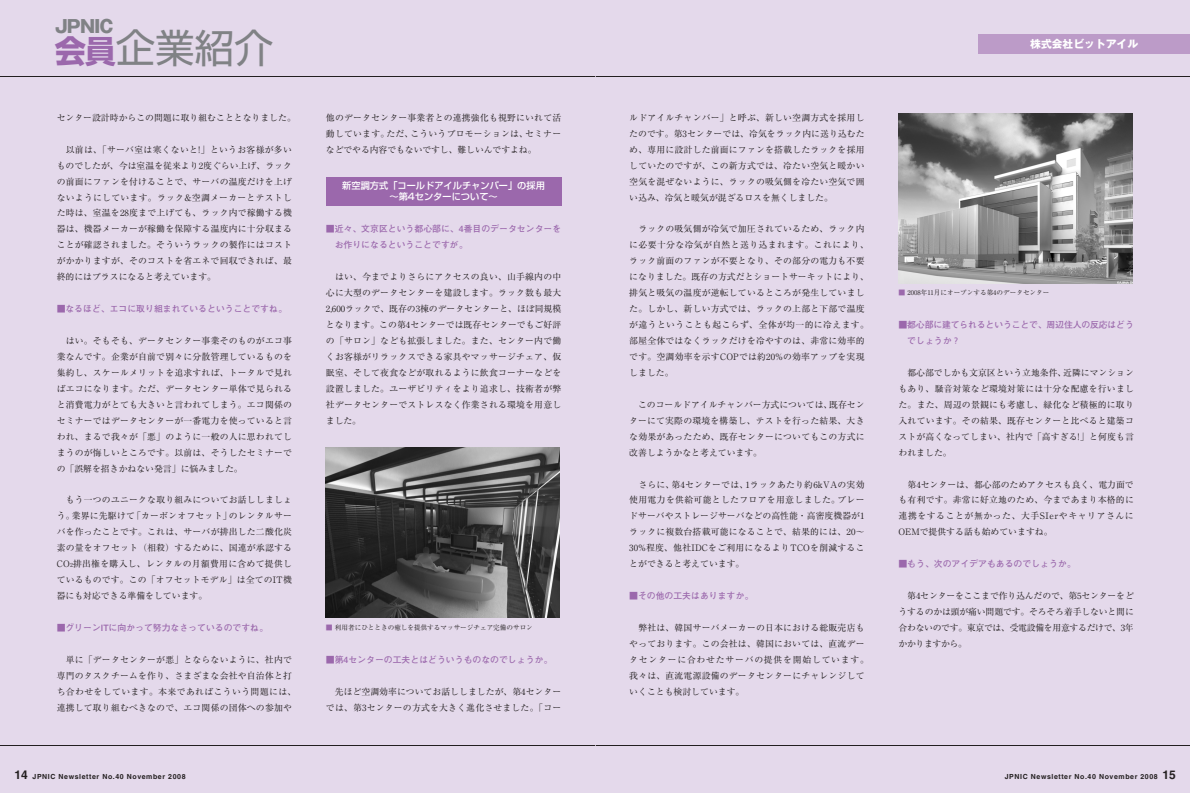
<style>
.page{position:relative;width:1190px;height:793px;background:#fff}
.page>*{position:absolute;margin:0;border:0;box-sizing:border-box;transform-origin:0 0}
.t1{font:39.4px "Shin Go";color:#808285}
.t2{font:17.4px "Gothic MB101 hea";letter-spacing:-.06em;color:#808285}
.t3{font:700 10.8px "Gothic MB101";color:#fff}
.t4{font:500 9.2px/11.3px "Shin Go";color:#fff;text-align:center}
.t5{font:8.9px/15.9px "Ryumin";letter-spacing:.02em;color:#231f20;text-align:justify}
.t6{font:700 8.9px/15.9px "Futo Go B101";color:#9b68ac}
.t7{font:8.9px/15.9px "Ryumin";color:#231f20;text-align:right}
.t8{font:7px "Midashi Go MB31";letter-spacing:.085em;color:#231f20}
.t9{font:6.7px "Ryumin";color:#231f20}
.s1{font-weight:700;font-size:31.2px;color:#9b68ac}
.s2{font-size:5.7px}
.s3{font-size:12px}
.s4{color:#9b68ac}
</style>
<div class="page">
<div style="left:595px;top:0;width:595px;height:793px;background:#e4d9eb"></div>
<hr style="left:595px;top:76px;width:595px;height:1px;background:#231f20">
<hr style="left:595px;top:745px;width:595px;height:1px;background:#231f20">
<div style="left:978px;top:34px;width:212px;height:20px;background:#bc9bc8"></div>
<div style="left:0;top:0;width:595px;height:793px;background:#e4d9eb"></div>
<hr style="left:0;top:76px;width:595px;height:1px;background:#231f20">
<hr style="left:0;top:745px;width:595px;height:1px;background:#231f20">
<div style="left:326px;top:177px;width:235px;height:29px;background:#9b68ac"></div>
<img style="left:899px;top:113px;width:233px;height:170px">
<img style="left:326px;top:448px;width:234px;height:170px">
<h2 class="t2" style="left:55px;top:20px;width:60px">JPNIC</h2>
<h1 class="t1" style="left:55px;top:33px;width:220px"><span class="s1">会員</span>企業紹介</h1>
<p class="t7" style="left:57px;top:111px;width:241px">センター設計時からこの問題に取り組むこととなりました。</p>
<p class="t5" style="left:57px;top:143px;width:237px;text-indent:9px">以前は、「サーバ室は寒くないと!」というお客様が多いものでしたが、今は室温を従来より2度ぐらい上げ、ラックの前面にファンを付けることで、サーバの温度だけを上げないようにしています。ラック&amp;空調メーカーとテストした時は、室温を28度まで上げても、ラック内で稼働する機器は、機器メーカーが稼働を保障する温度内に十分収まることが確認されました。そういうラックの製作にはコストがかかりますが、そのコストを省エネで回収できれば、最終的にはプラスになると考えています。</p>
<p class="t6" style="left:57px;top:302px;width:232px">■なるほど、エコに取り組まれているということですね。</p>
<p class="t5" style="left:57px;top:334px;width:237px;text-indent:9px">はい。そもそも、データセンター事業そのものがエコ事業なんです。企業が自前で別々に分散管理しているものを集約し、スケールメリットを追求すれば、トータルで見ればエコになります。ただ、データセンター単体で見られると消費電力がとても大きいと言われてしまう。エコ関係のセミナーではデータセンターが一番電力を使っていると言われ、まるで我々が「悪」のように一般の人に思われてしまうのが悔しいところです。以前は、そうしたセミナーでの「誤解を招きかねない発言」に悩みました。</p>
<p class="t5" style="left:57px;top:493px;width:237px;text-indent:9px">もう一つのユニークな取り組みについてお話ししましょう。業界に先駆けて「カーボンオフセット」のレンタルサーバを作ったことです。これは、サーバが排出した二酸化炭素の量をオフセット（相殺）するために、国連が承認するCO<span class="s2">2</span>排出権を購入し、レンタルの月額費用に含めて提供しているものです。この「オフセットモデル」は全てのIT機器にも対応できる準備をしています。</p>
<p class="t6" style="left:57px;top:621px;width:213px">■グリーンITに向かって努力なさっているのですね。</p>
<p class="t5" style="left:57px;top:653px;width:241px;text-align:center">単に「データセンターが悪」とならないように、社内で<br>専門のタスクチームを作り、さまざまな会社や自治体と打ち合わせをしています。本来であればこういう問題には、連携して取り組むべきなので、エコ関係の団体への参加や</p>
<p class="t8" style="left:15px;top:774px;width:172px"><span class="s3">14</span> JPNIC Newsletter No.40 November 2008</p>
<p class="t5" style="left:326px;top:111px;width:237px">他のデータセンター事業者との連携強化も視野にいれて活動しています。ただ、こういうプロモーションは、セミナーなどでやる内容でもないですし、難しいんですよね。</p>
<p class="t4" style="left:342px;top:181px;width:204px">新空調方式「コールドアイルチャンバー」の採用～第4センターについて～</p>
<p class="t6" style="left:335px;top:222px;width:228px;text-indent:-9px">■近々、文京区という都心部に、4番目のデータセンターをお作りになるということですが。</p>
<p class="t5" style="left:326px;top:270px;width:237px;text-indent:9px">はい、今までよりさらにアクセスの良い、山手線内の中心に大型のデータセンターを建設します。ラック数も最大2,600ラックで、既存の3棟のデータセンターと、ほぼ同規模となります。この第4センターでは既存センターでもご好評の「サロン」なども拡張しました。また、センター内で働くお客様がリラックスできる家具やマッサージチェア、仮眠室、そして夜食などが取れるように飲食コーナーなどを設置しました。ユーザビリティをより追求し、技術者が弊社データセンターでストレスなく作業される環境を用意しました。</p>
<p class="t9" style="left:326px;top:625px;width:208px"><span class="s4">■</span> 利用者にひとときの癒しを提供するマッサージチェア完備のサロン</p>
<p class="t6" style="left:326px;top:653px;width:228px">■第4センターの工夫とはどういうものなのでしょうか。</p>
<p class="t7" style="left:326px;top:685px;width:237px">先ほど空調効率についてお話ししましたが、第4センターでは、第3センターの方式を大きく進化させました。「コー</p>
<p class="t5" style="left:629px;top:111px;width:237px">ルドアイルチャンバー」と呼ぶ、新しい空調方式を採用したのです。第3センターでは、冷気をラック内に送り込むため、専用に設計した前面にファンを搭載したラックを採用していたのですが、この新方式では、冷たい空気と暖かい空気を混ぜないように、ラックの吸気側を冷たい空気で囲い込み、冷気と暖気が混ざるロスを無くしました。</p>
<p class="t5" style="left:629px;top:222px;width:241px;text-align:left;text-indent:9px">ラックの吸気側が冷気で加圧されているため、ラック内に必要十分な冷気が自然と送り込まれます。これにより、ラック前面のファンが不要となり、その部分の電力も不要になりました。既存の方式だとショートサーキットにより、排気と吸気の温度が逆転しているところが発生していました。しかし、新しい方式では、ラックの上部と下部で温度が違うということも起こらず、全体が均一的に冷えます。部屋全体ではなくラックだけを冷やすのは、非常に効率的です。空調効率を示すCOPでは約20%の効率アップを実現しました。</p>
<p class="t5" style="left:629px;top:398px;width:237px;text-indent:9px">このコールドアイルチャンバー方式については、既存センターにて実際の環境を構築し、テストを行った結果、大きな効果があったため、既存センターについてもこの方式に改善しようかなと考えています。</p>
<p class="t5" style="left:629px;top:477px;width:237px;text-indent:9px">さらに、第4センターでは、1ラックあたり約6kVAの実効使用電力を供給可能としたフロアを用意しました。ブレードサーバやストレージサーバなどの高性能・高密度機器が1ラックに複数台搭載可能になることで、結果的には、20～30%程度、他社IDCをご利用になるよりTCOを削減することができると考えています。</p>
<p class="t6" style="left:629px;top:589px;width:125px">■その他の工夫はありますか。</p>
<p class="t5" style="left:629px;top:621px;width:241px;text-align:left;text-indent:9px">弊社は、韓国サーバメーカーの日本における総販売店もやっております。この会社は、韓国においては、直流データセンターに合わせたサーバの提供を開始しています。我々は、直流電源設備のデータセンターにチャレンジしていくことも検討しています。</p>
<p class="t3" style="left:1030px;top:40px;width:109px">株式会社ビットアイル</p>
<p class="t9" style="left:899px;top:290px;width:152px"><span class="s4">■</span> 2008年11月にオープンする第4のデータセンター</p>
<p class="t6" style="left:907px;top:318px;width:228px;text-indent:-9px">■都心部に建てられるということで、周辺住人の反応はどうでしょうか？</p>
<p class="t5" style="left:899px;top:366px;width:237px;text-indent:9px">都心部でしかも文京区という立地条件、近隣にマンションもあり、騒音対策など環境対策には十分な配慮を行いました。また、周辺の景観にも考慮し、緑化など積極的に取り入れています。その結果、既存センターと比べると建築コストが高くなってしまい、社内で「高すぎる!」と何度も言われました。</p>
<p class="t5" style="left:899px;top:477px;width:237px;text-indent:9px">第4センターは、都心部のためアクセスも良く、電力面でも有利です。非常に好立地のため、今まであまり本格的に連携をすることが無かった、大手SIerやキャリアさんにOEMで提供する話も始めていますね。</p>
<p class="t6" style="left:899px;top:557px;width:179px">■もう、次のアイデアもあるのでしょうか。</p>
<p class="t5" style="left:899px;top:589px;width:237px;text-indent:9px">第4センターをここまで作り込んだので、第5センターをどうするのかは頭が痛い問題です。そろそろ着手しないと間に合わないのです。東京では、受電設備を用意するだけで、3年かかりますから。</p>
<p class="t8" style="left:1005px;top:774px;width:173px">JPNIC Newsletter No.40 November 2008 <span class="s3">15</span></p>
</div>
